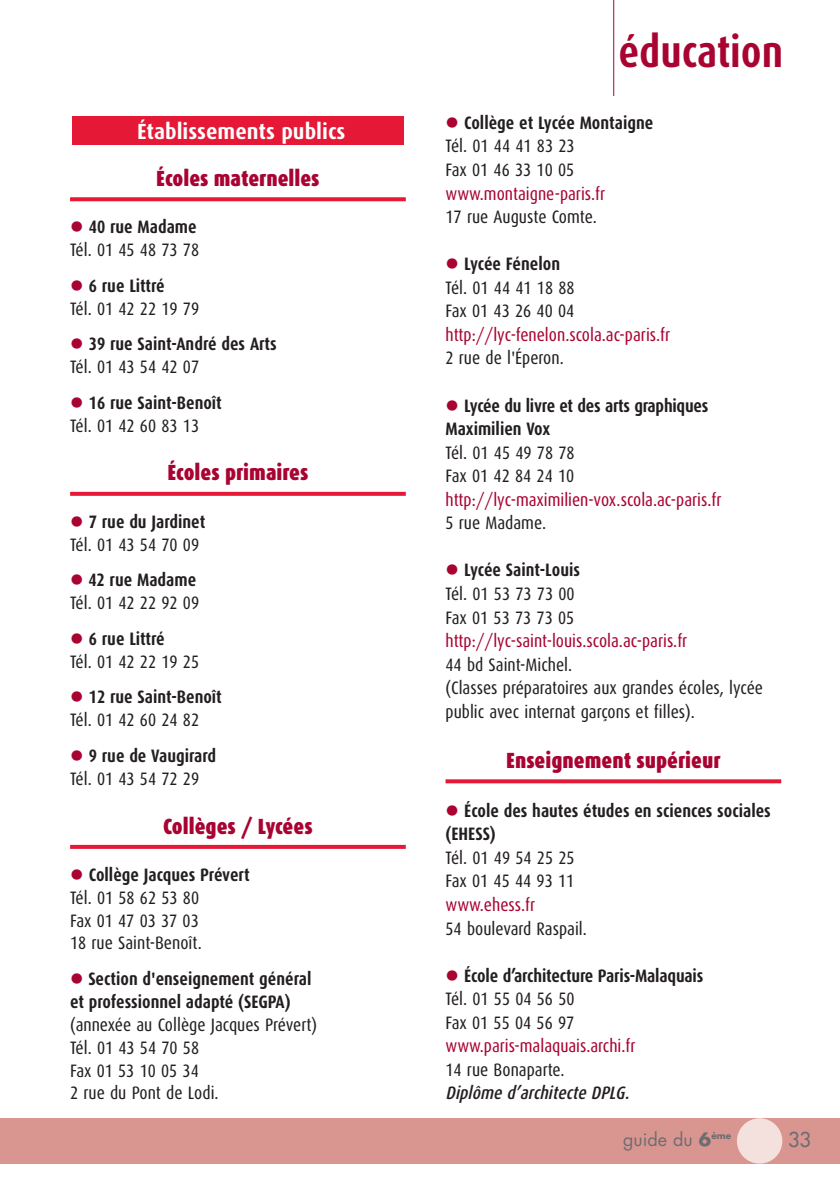
<style>
.page{position:relative;width:840px;height:1191px;background:#fff}
.page>*{position:absolute;margin:0;border:0;box-sizing:border-box;transform-origin:0 0}
.t1{font:700 44px "Dax Condensed";color:#a90332}
.t2{font:900 22px "Dax Condensed";color:#a90332}
.t3{font:700 22px "Dax Condensed";color:#fff;scale:1.1 1}
.t4{font:20px "Futura";color:#6c6d70}
.t5{font:18px/23.6px "Dax Condensed";color:#231f20}
.t6{font:700 18px/23.6px "Dax Condensed";color:#231f20}
.t7{font:18px "Dax Condensed";color:#a90332}
.t8{font:italic 500 18px "Dax Condensed";color:#231f20}
.t9{font:18px "Futura";color:#6c6d70}
.t10{font:700 9px "Futura";color:#6c6d70}
.s1{font-weight:700}
</style>
<div class="page">
<hr style="left:613px;top:0;width:1px;height:96px;background:#a90332">
<div style="left:0;top:1118px;width:839px;height:45px;background:#d99691"></div>
<div style="left:736px;top:1118px;width:45px;height:45px;background:#f4e1de;border-radius:50%"></div>
<svg style="left:70px;top:197px;width:335px;height:4px"></svg>
<svg style="left:70px;top:492px;width:335px;height:4px"></svg>
<svg style="left:70px;top:845px;width:335px;height:4px"></svg>
<svg style="left:445px;top:779px;width:335px;height:4px"></svg>
<div style="left:72px;top:117px;width:331px;height:28px;background:#e51836"></div>
<p class="t3" style="left:137px;top:121px;width:191px">Établissements publics</p>
<p class="t2" style="left:156px;top:169px;width:165px">Écoles maternelles</p>
<p class="t6" style="left:89px;top:216px;width:109px">40 rue Madame</p>
<p class="t5" style="left:70px;top:239px;width:130px">Tél. 01 45 48 73 78</p>
<p class="t6" style="left:89px;top:275px;width:77px">6 rue Littré</p>
<p class="t5" style="left:70px;top:298px;width:130px">Tél. 01 42 22 19 79</p>
<p class="t6" style="left:89px;top:333px;width:189px">39 rue Saint-André des Arts</p>
<p class="t5" style="left:70px;top:356px;width:130px">Tél. 01 43 54 42 07</p>
<p class="t6" style="left:89px;top:392px;width:134px">16 rue Saint-Benoît</p>
<p class="t5" style="left:70px;top:415px;width:130px">Tél. 01 42 60 83 13</p>
<p class="t2" style="left:167px;top:463px;width:142px">Écoles primaires</p>
<p class="t6" style="left:89px;top:511px;width:118px">7 rue du Jardinet</p>
<p class="t5" style="left:70px;top:534px;width:130px">Tél. 01 43 54 70 09</p>
<p class="t6" style="left:88px;top:569px;width:109px">42 rue Madame</p>
<p class="t5" style="left:70px;top:592px;width:130px">Tél. 01 42 22 92 09</p>
<p class="t6" style="left:89px;top:628px;width:77px">6 rue Littré</p>
<p class="t5" style="left:70px;top:651px;width:130px">Tél. 01 42 22 19 25</p>
<p class="t6" style="left:89px;top:686px;width:134px">12 rue Saint-Benoît</p>
<p class="t5" style="left:70px;top:709px;width:130px">Tél. 01 42 60 24 82</p>
<p class="t6" style="left:89px;top:745px;width:129px">9 rue de Vaugirard</p>
<p class="t5" style="left:70px;top:767px;width:130px">Tél. 01 43 54 72 29</p>
<p class="t2" style="left:163px;top:816px;width:151px">Collèges / Lycées</p>
<p class="t6" style="left:89px;top:864px;width:162px">Collège Jacques Prévert</p>
<p class="t5" style="left:70px;top:887px;width:133px;line-height:22.8px">Tél. 01 58 62 53 80<br>Fax 01 47 03 37 03<br>18 rue Saint-Benoît.</p>
<p class="t6" style="left:70px;top:968px;width:243px;line-height:22.8px;text-indent:18px">Section d'enseignement général et professionnel adapté (SEGPA)</p>
<p class="t5" style="left:70px;top:1014px;width:248px;line-height:22.8px">(annexée au Collège Jacques Prévert)<br>Tél. 01 43 54 70 58<br>Fax 01 53 10 05 34<br>2 rue du Pont de Lodi.</p>
<h1 class="t1" style="left:618px;top:33px;width:166px">éducation</h1>
<p class="t6" style="left:464px;top:112px;width:190px">Collège et Lycée Montaigne</p>
<p class="t5" style="left:445px;top:135px;width:130px">Tél. 01 44 41 83 23<br>Fax 01 46 33 10 05</p>
<p class="t7" style="left:445px;top:185px;width:161px">www.montaigne-paris.fr</p>
<p class="t5" style="left:445px;top:206px;width:153px">17 rue Auguste Comte.</p>
<p class="t6" style="left:464px;top:253px;width:97px">Lycée Fénelon</p>
<p class="t5" style="left:445px;top:277px;width:130px">Tél. 01 44 41 18 88<br>Fax 01 43 26 40 04</p>
<p class="t7" style="left:445px;top:327px;width:226px">http://lyc-fenelon.scola.ac-paris.fr</p>
<p class="t5" style="left:445px;top:347px;width:120px">2 rue de l'Éperon.</p>
<p class="t6" style="left:445px;top:394px;width:264px;text-indent:19px">Lycée du livre et des arts graphiques<br>Maximilien Vox</p>
<p class="t5" style="left:445px;top:442px;width:130px">Tél. 01 45 49 78 78<br>Fax 01 42 84 24 10</p>
<p class="t7" style="left:445px;top:491px;width:277px">http://lyc-maximilien-vox.scola.ac-paris.fr</p>
<p class="t5" style="left:445px;top:512px;width:102px">5 rue Madame.</p>
<p class="t6" style="left:464px;top:559px;width:117px">Lycée Saint-Louis</p>
<p class="t5" style="left:445px;top:583px;width:130px">Tél. 01 53 73 73 00<br>Fax 01 53 73 73 05</p>
<p class="t7" style="left:445px;top:633px;width:243px">http://lyc-saint-louis.scola.ac-paris.fr</p>
<p class="t5" style="left:445px;top:653px;width:319px">44 bd Saint-Michel.<br>(Classes préparatoires aux grandes écoles, lycée public avec internat garçons et filles).</p>
<p class="t2" style="left:506px;top:750px;width:216px">Enseignement supérieur</p>
<p class="t6" style="left:445px;top:800px;width:326px;text-indent:19px">École des hautes études en sciences sociales (EHESS)</p>
<p class="t5" style="left:445px;top:847px;width:130px">Tél. 01 49 54 25 25<br>Fax 01 45 44 93 11</p>
<p class="t7" style="left:445px;top:897px;width:91px">www.ehess.fr</p>
<p class="t5" style="left:445px;top:917px;width:143px">54 boulevard Raspail.</p>
<p class="t6" style="left:464px;top:964px;width:240px">École d’architecture Paris-Malaquais</p>
<p class="t5" style="left:445px;top:988px;width:130px">Tél. 01 55 04 56 50<br>Fax 01 55 04 56 97</p>
<p class="t7" style="left:445px;top:1038px;width:191px">www.paris-malaquais.archi.fr</p>
<p class="t5" style="left:445px;top:1059px;width:120px">14 rue Bonaparte.</p>
<p class="t8" style="left:445px;top:1085px;width:189px">Diplôme d’architecte DPLG.</p>
<p class="t9" style="left:622px;top:1131px;width:90px">guide du <span class="s1">6</span></p>
<p class="t4" style="left:787px;top:1129px;width:25px">33</p>
<p class="t10" style="left:711px;top:1131px;width:21px">ème</p>
</div>
